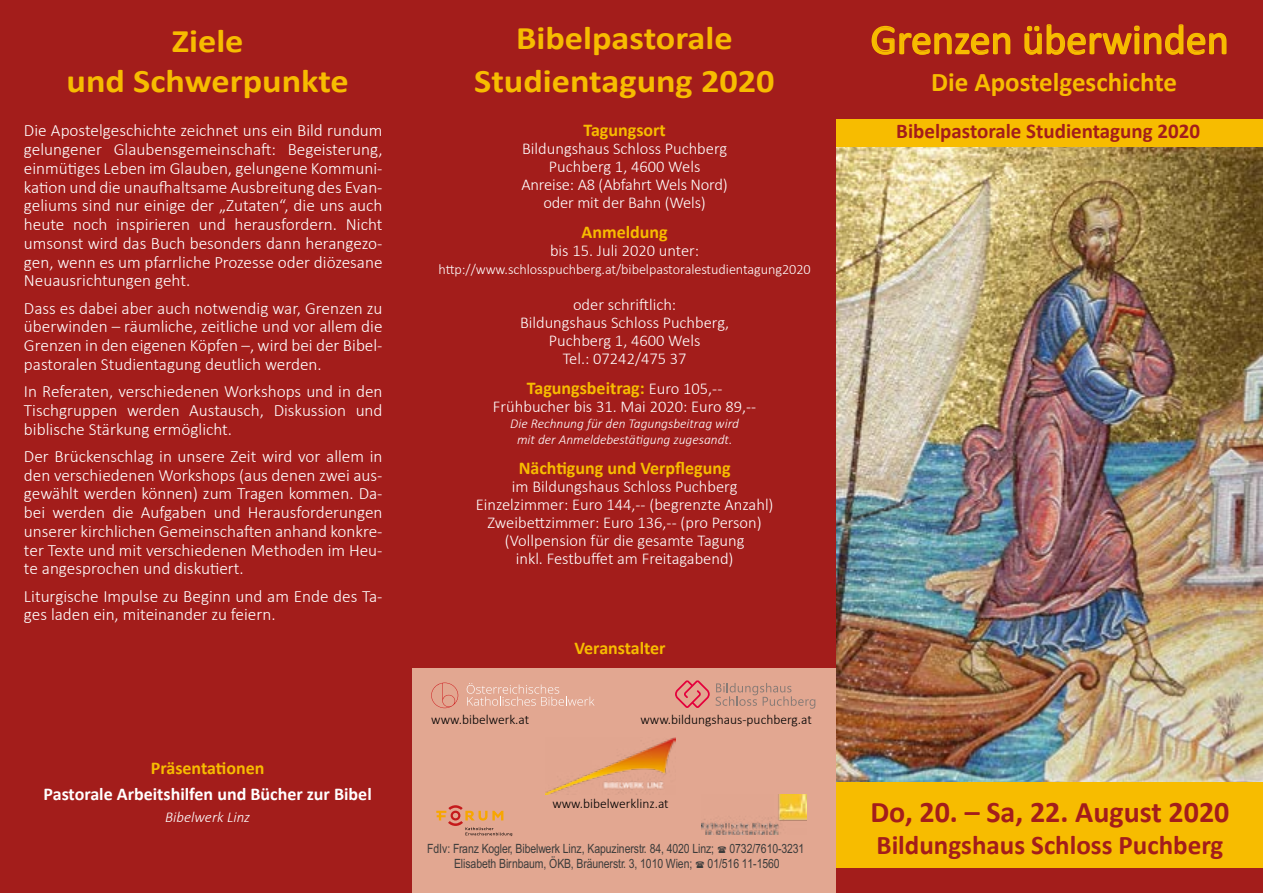
<style>
.page{position:relative;width:1263px;height:893px;background:#a31d1b}
.page>*{position:absolute;margin:0;border:0;box-sizing:border-box;transform-origin:0 0}
.t1{font:42px "Calibri";color:#f7bc00}
.t2{font:700 33px/43.2px "Calibri";color:#f7bc00;text-align:center;scale:1.1 1}
.t3{font:700 30px "Calibri";color:#a31d1b}
.t4{font:700 27px "Calibri";color:#a31d1b}
.t5{font:700 27px "Calibri";color:#f7bc00}
.t6{font:700 21px "Calibri";color:#a31d1b}
.t7{font:700 18px "Calibri";color:#f7bc00}
.t8{font:700 18px "Calibri";color:#fff}
.t9{font:300 17.25px/18.8px "Calibri";color:#fff;text-align:justify}
.t10{font:300 16.5px/18px "Calibri";color:#fff;text-align:center}
.t11{font:italic 300 15px "Calibri";color:#fff}
.t12{font:300 14.25px "Calibri";letter-spacing:-.005em;color:#fff}
.t13{font:italic 300 13.5px/16.2px "Calibri";color:#fff;text-align:center}
.t14{font:300 13.5px "Calibri";color:#000}
.t15{font:12.75px/15.3px "Arial Narrow MT Pro";letter-spacing:-.005em;color:#3c3c3b;text-align:center}
.s1{font-weight:300;font-size:16.5px;color:#fff}
</style>
<div class="page">
<img style="left:837px;top:147px;width:426px;height:635px">
<div style="left:836px;top:119px;width:427px;height:28px;background:#f7bc00"></div>
<div style="left:836px;top:782px;width:427px;height:86px;background:#f7bc00"></div>
<svg style="left:871px;top:25px;width:140px;height:30px"></svg>
<svg style="left:1024px;top:24px;width:203px;height:31px"></svg>
<div style="left:412px;top:668px;width:424px;height:225px;background:#e2a791"></div>
<svg style="left:716px;top:683px;width:99px;height:26px"></svg>
<svg style="left:675px;top:680px;width:35px;height:28px"></svg>
<img style="left:545px;top:738px;width:131px;height:57px">
<img style="left:702px;top:794px;width:104px;height:41px">
<svg style="left:431px;top:683px;width:27px;height:25px"></svg>
<svg style="left:467px;top:683px;width:127px;height:23px"></svg>
<svg style="left:436px;top:805px;width:76px;height:31px"></svg>
<h2 class="t2" style="left:172px;top:19px;width:67px">Ziele</h2>
<h1 class="t1" style="left:870px;top:10px;width:360px">Grenzen überwinden</h1>
<h2 class="t2" style="left:67px;top:59px;width:258px">und Schwerpunkte</h2>
<h2 class="t2" style="left:474px;top:16px;width:275px">Bibelpastorale<br>Studientagung 2020</h2>
<p class="t7" style="left:583px;top:117px;width:84px">Tagungsort</p>
<p class="t10" style="left:521px;top:139px;width:208px">Bildungshaus Schloss Puchberg<br>Puchberg 1, 4600 Wels<br>Anreise: A8 (Abfahrt Wels Nord) oder mit der Bahn (Wels)</p>
<p class="t7" style="left:581px;top:219px;width:88px">Anmeldung</p>
<p class="t10" style="left:550px;top:241px;width:151px">bis 15. Juli 2020 unter:</p>
<p class="t12" style="left:439px;top:260px;width:374px">http://www.schlosspuchberg.at/bibelpastoralestudientagung2020</p>
<p class="t10" style="left:520px;top:295px;width:211px">oder schriftlich:<br>Bildungshaus Schloss Puchberg,<br>Puchberg 1, 4600 Wels<br>Tel.: 07242/475 37</p>
<p class="t7" style="left:527px;top:375px;width:197px">Tagungsbeitrag: <span class="s1">Euro 105,--</span></p>
<p class="t10" style="left:493px;top:397px;width:265px">Frühbucher bis 31. Mai 2020: Euro 89,--</p>
<p class="t13" style="left:510px;top:415px;width:230px">Die Rechnung für den Tagungsbeitrag wird mit der Anmeldebestätigung zugesandt.</p>
<p class="t7" style="left:519px;top:456px;width:213px">Nächtigung und Verpflegung</p>
<p class="t10" style="left:476px;top:478px;width:299px">im Bildungshaus Schloss Puchberg Einzelzimmer: Euro 144,-- (begrenzte Anzahl)<br>Zweibettzimmer: Euro 136,-- (pro Person) (Vollpension für die gesamte Tagung<br>inkl. Festbuffet am Freitagabend)</p>
<h3 class="t5" style="left:931px;top:63px;width:247px">Die Apostelgeschichte</h3>
<p class="t6" style="left:896px;top:116px;width:305px">Bibelpastorale Studientagung 2020</p>
<p class="t9" style="left:24px;top:121px;width:360px">Die Apostelgeschichte zeichnet uns ein Bild rundum gelungener Glaubensgemeinschaft: Begeisterung, einmütiges Leben im Glauben, gelungene Kommuni&shy;kation und die unaufhaltsame Ausbreitung des Evan&shy;geliums sind nur einige der „Zutaten“, die uns auch heute noch inspirieren und herausfordern. Nicht umsonst wird das Buch besonders dann herangezo&shy;gen, wenn es um pfarrliche Prozesse oder diözesane Neuausrichtungen geht.</p>
<p class="t9" style="left:24px;top:298px;width:360px">Dass es dabei aber auch notwendig war, Grenzen zu überwinden – räumliche, zeitliche und vor allem die Grenzen in den eigenen Köpfen –, wird bei der Bibel&shy;pastoralen Studientagung deutlich werden.</p>
<p class="t9" style="left:24px;top:382px;width:360px">In Referaten, verschiedenen Workshops und in den Tischgruppen werden Austausch, Diskussion und biblische Stärkung ermöglicht.</p>
<p class="t9" style="left:24px;top:447px;width:360px">Der Brückenschlag in unsere Zeit wird vor allem in den verschiedenen Workshops (aus denen zwei aus&shy;gewählt werden können) zum Tragen kommen. Da&shy;bei werden die Aufgaben und Herausforderungen unserer kirchlichen Gemeinschaften anhand konkre&shy;ter Texte und mit verschiedenen Methoden im Heu&shy;te angesprochen und diskutiert.</p>
<p class="t9" style="left:24px;top:586px;width:360px">Liturgische Impulse zu Beginn und am Ende des Ta&shy;ges laden ein, miteinander zu feiern.</p>
<p class="t7" style="left:151px;top:756px;width:115px">Präsentationen</p>
<p class="t8" style="left:44px;top:781px;width:330px">Pastorale Arbeitshilfen und Bücher zur Bibel</p>
<p class="t11" style="left:165px;top:808px;width:87px">Bibelwerk Linz</p>
<p class="t14" style="left:431px;top:711px;width:99px">www.bibelwerk.at</p>
<p class="t7" style="left:574px;top:635px;width:93px">Veranstalter</p>
<p class="t14" style="left:640px;top:711px;width:173px">www.bildungshaus-puchberg.at</p>
<p class="t14" style="left:552px;top:795px;width:118px">www.bibelwerklinz.at</p>
<p class="t15" style="left:427px;top:841px;width:379px">FdIv: Franz Kogler, Bibelwerk Linz, Kapuzinerstr. 84, 4020 Linz; 0732/7610-3231<br>Elisabeth Birnbaum, ÖKB, Bräunerstr. 3, 1010 Wien; 01/516 11-1560</p>
<h3 class="t3" style="left:870px;top:791px;width:361px">Do, 20. – Sa, 22. August 2020</h3>
<h3 class="t4" style="left:876px;top:826px;width:348px">Bildungshaus Schloss Puchberg</h3>
</div>
